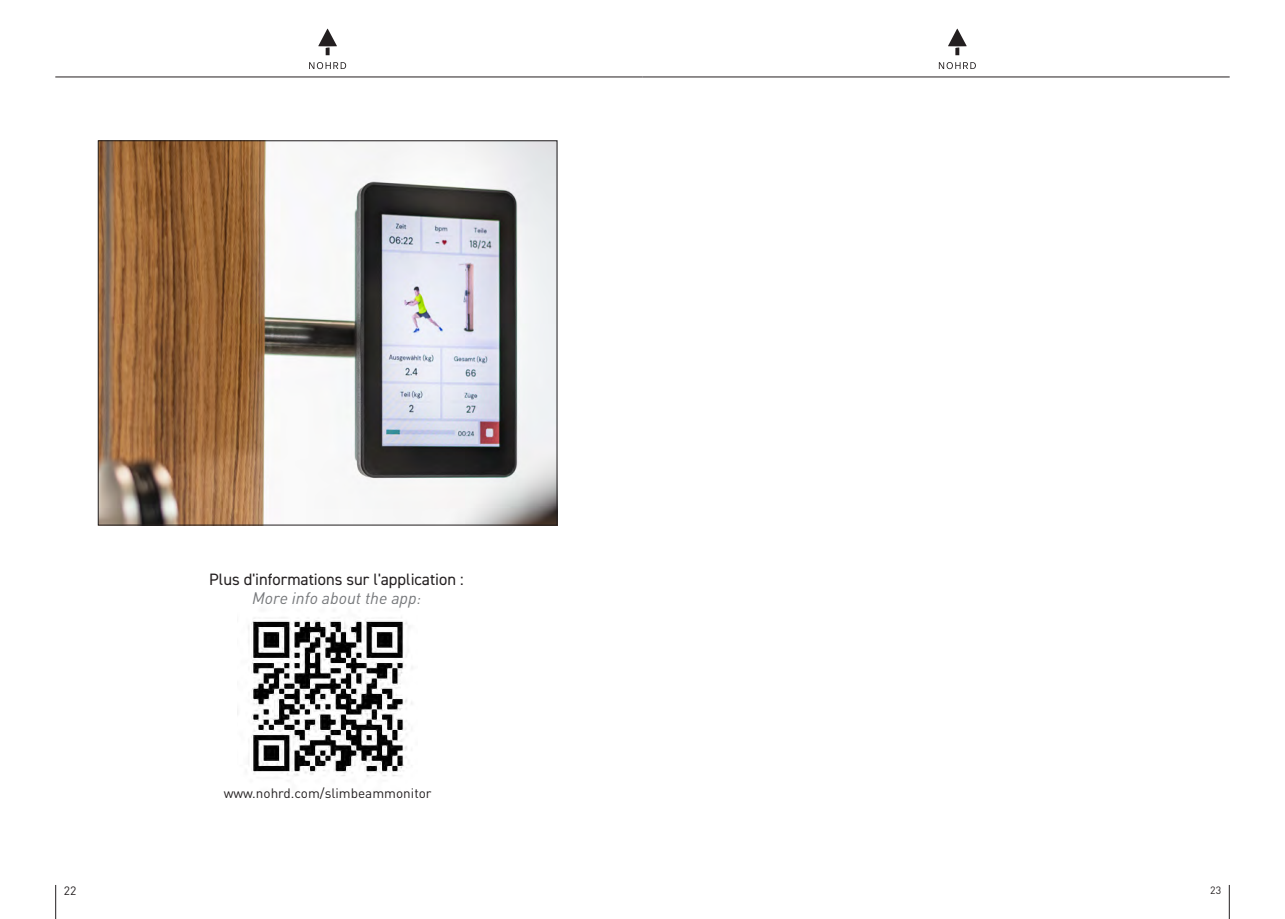
<style>
.page{position:relative;width:1285px;height:919px;background:#fff}
.page>*{position:absolute;margin:0;border:0;box-sizing:border-box;transform-origin:0 0}
.t1{font:16.5px/18.9px "DIN2014";color:#231f20;text-align:center}
.t2{font:13.5px "DIN";color:#231f20}
.t3{font:12px "DIN";color:#231f20}
.t4{font:10.5px "DIN";color:#231f20}
.s1{font-family:"DIN";font-style:italic;color:#76787b}
.s2{font-family:"DIN";font-style:italic;font-size:15px;color:#76787b}
</style>
<div class="page">
<svg style="left:938px;top:62px;width:37px;height:7px"></svg>
<svg style="left:948px;top:29px;width:18px;height:26px"></svg>
<hr style="left:642px;top:77px;width:587px;height:1px;background:#231f20">
<hr style="left:1228px;top:884px;width:1px;height:34px;background:#231f20">
<svg style="left:309px;top:62px;width:37px;height:7px"></svg>
<svg style="left:318px;top:29px;width:19px;height:26px"></svg>
<hr style="left:55px;top:77px;width:587px;height:1px;background:#231f20">
<hr style="left:55px;top:884px;width:1px;height:34px;background:#231f20">
<img style="left:100px;top:142px;width:455px;height:381px">
<img style="left:237px;top:617px;width:175px;height:160px">
<p class="t1" style="left:209px;top:569px;width:256px">Plus d'informations sur l'application :<br><span class="s1">More info about the app</span><span class="s2">:</span></p>
<p class="t2" style="left:224px;top:784px;width:209px">www.nohrd.com/slimbeammonitor</p>
<p class="t3" style="left:64px;top:882px;width:14px">22</p>
<p class="t4" style="left:1209px;top:883px;width:12px">23</p>
</div>
